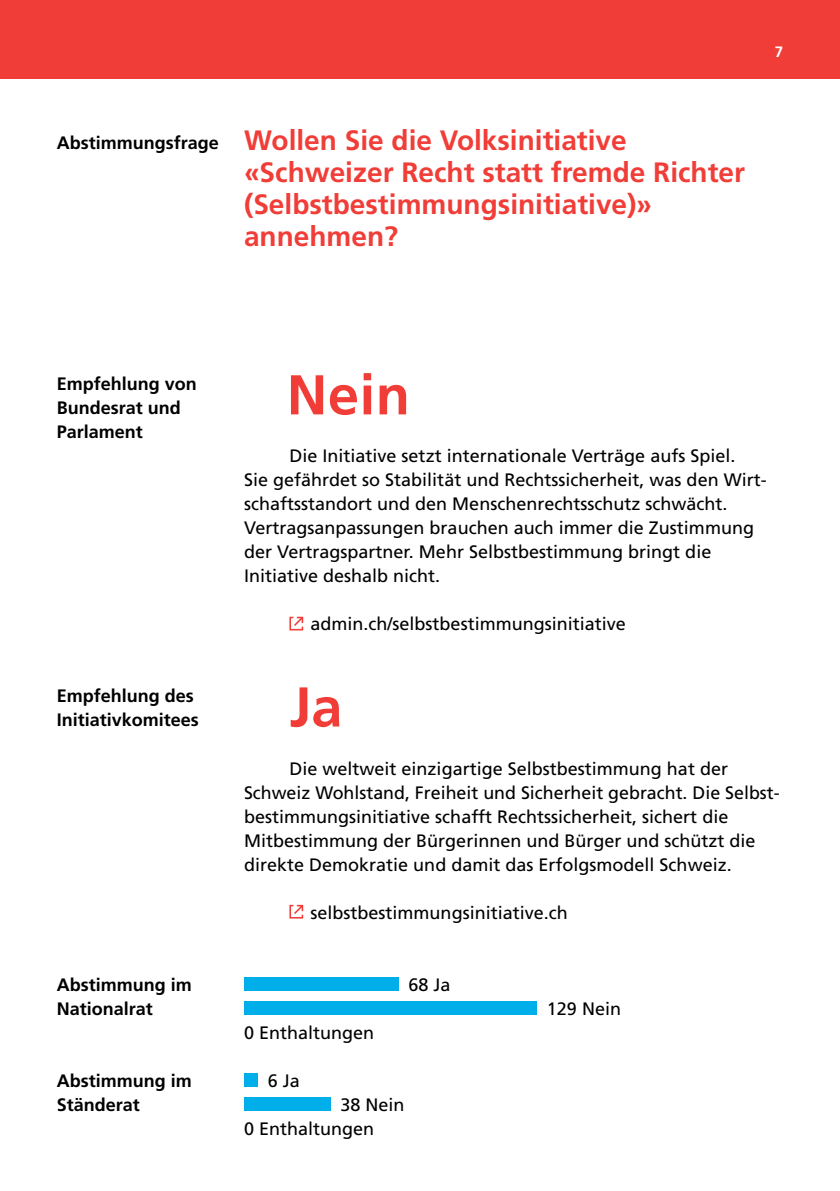
<style>
.page{position:relative;width:840px;height:1191px;background:#fff}
.page>*{position:absolute;margin:0;border:0;box-sizing:border-box;transform-origin:0 0}
.t1{font:700 56px "Frutiger LT Std";letter-spacing:.01em;color:#f13d37}
.t2{font:700 28px/32px "Frutiger LT Std";color:#f13d37}
.t3{font:18px/24px "Frutiger LT Std";color:#000}
.t4{font:700 18px/24px "Frutiger LT Std";color:#000}
.t5{font:700 15px "Frutiger LT Std";color:#fff}
</style>
<div class="page">
<div style="left:0;top:0;width:839px;height:78px;background:#f13d37"></div>
<svg style="left:289px;top:616px;width:14px;height:14px"></svg>
<svg style="left:289px;top:904px;width:14px;height:14px"></svg>
<div style="left:244px;top:977px;width:154px;height:13px;background:#00afea"></div>
<div style="left:244px;top:1001px;width:292px;height:13px;background:#00afea"></div>
<div style="left:244px;top:1073px;width:13px;height:13px;background:#00afea"></div>
<div style="left:244px;top:1097px;width:86px;height:13px;background:#00afea"></div>
<h3 class="t4" style="left:57px;top:131px;width:163px">Abstimmungsfrage</h3>
<p class="t2" style="left:244px;top:125px;width:502px">Wollen Sie die Volksinitiative «Schweizer Recht statt fremde Richter (Selbstbestimmungsinitiative)» annehmen?</p>
<p class="t5" style="left:774px;top:43px;width:10px">7</p>
<h3 class="t4" style="left:57px;top:372px;width:142px">Empfehlung von<br>Bundesrat und<br>Parlament</h3>
<p class="t1" style="left:287px;top:362px;width:125px">Nein</p>
<p class="t3" style="left:244px;top:444px;width:520px;text-indent:45px">Die Initiative setzt internationale Verträge aufs Spiel.<br>Sie gefährdet so Stabilität und Rechtssicherheit, was den Wirt-- schaftsstandort und den Menschenrechtsschutz schwächt.<br>Vertragsanpassungen brauchen auch immer die Zustimmung der Vertragspartner. Mehr Selbstbestimmung bringt die Initiative deshalb nicht.</p>
<p class="t3" style="left:310px;top:612px;width:317px">admin.ch/selbstbestimmungsinitiative</p>
<h3 class="t4" style="left:57px;top:684px;width:144px">Empfehlung des<br>Initiativkomitees</h3>
<p class="t1" style="left:289px;top:674px;width:54px">Ja</p>
<p class="t3" style="left:244px;top:756px;width:535px;text-indent:45px">Die weltweit einzigartige Selbstbestimmung hat der Schweiz Wohlstand, Freiheit und Sicherheit gebracht. Die Selbst&shy;bestimmungsinitiative schafft Rechtssicherheit, sichert die Mitbestimmung der Bürgerinnen und Bürger und schützt die direkte Demokratie und damit das Erfolgsmodell Schweiz.</p>
<p class="t3" style="left:310px;top:900px;width:259px">selbstbestimmungsinitiative.ch</p>
<h3 class="t4" style="left:57px;top:972px;width:136px">Abstimmung im<br>Nationalrat</h3>
<p class="t3" style="left:408px;top:972px;width:44px">68 Ja</p>
<p class="t3" style="left:546px;top:996px;width:76px">129 Nein</p>
<h3 class="t4" style="left:57px;top:1068px;width:136px">Abstimmung im<br>Ständerat</h3>
<p class="t3" style="left:244px;top:1020px;width:132px">0 Enthaltungen</p>
<p class="t3" style="left:267px;top:1068px;width:34px">6 Ja</p>
<p class="t3" style="left:340px;top:1092px;width:66px">38 Nein</p>
<p class="t3" style="left:244px;top:1116px;width:132px">0 Enthaltungen</p>
</div>
